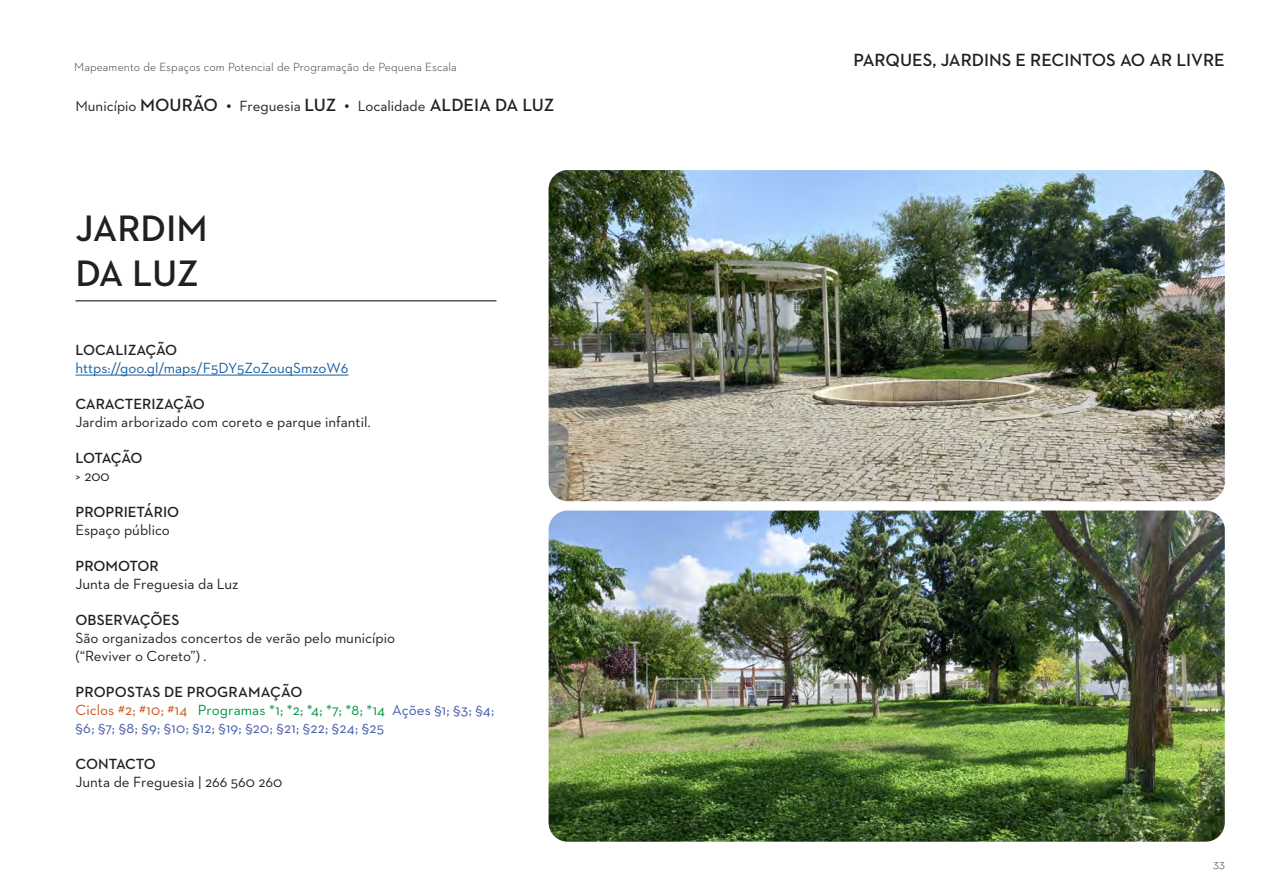
<style>
.page{position:relative;width:1263px;height:893px;background:#fff}
.page>*{position:absolute;margin:0;border:0;box-sizing:border-box;transform-origin:0 0}
.t1{font:600 37.5px/45px "Neutraface 2 Text";letter-spacing:-.005em;color:#231f20}
.t2{font:600 18px "Neutraface 2 Text";color:#231f20}
.t3{font:15px/18px "Neutraface 2 Text";color:#231f20}
.t4{font:15px/18px "Neutraface 2 Text";letter-spacing:.005em;color:#4259a7}
.t5{font:600 15px "Neutraface 2 Text";letter-spacing:-.005em;color:#231f20}
.t6{font:15px "Neutraface 2 Text";color:#175d9e}
.t7{font:600 15px "Neutraface 2 Text";letter-spacing:-.05em;color:#231f20}
.t8{font:300 12px "Neutraface 2 Text";letter-spacing:.01em;color:#231f20}
.s1{font-weight:600;font-size:18px}
.s2{font-weight:600;color:#231f20}
.s3{color:#ca5419}
.s4{color:#059341}
</style>
<div class="page">
<hr style="left:75px;top:301px;width:421px;height:1px;background:#000">
<hr style="left:75px;top:375px;width:273px;height:1px;background:#175d9e">
<img style="left:549px;top:170px;width:676px;height:331px">
<img style="left:549px;top:511px;width:676px;height:331px">
<p class="t8" style="left:74px;top:59px;width:384px">Mapeamento de Espaços com Potencial de Programação de Pequena Escala</p>
<p class="t2" style="left:853px;top:49px;width:373px">PARQUES, JARDINS E RECINTOS AO AR LIVRE</p>
<p class="t3" style="left:75px;top:96px;width:480px">Município <span class="s1">MOURÃO •</span> Freguesia <span class="s1">LUZ •</span> Localidade <span class="s1">ALDEIA DA LUZ</span></p>
<h1 class="t1" style="left:75px;top:206px;width:134px">JARDIM<br>DA LUZ</h1>
<p class="t5" style="left:75px;top:340px;width:103px">LOCALIZAÇÃO</p>
<p class="t6" style="left:75px;top:359px;width:274px">https://goo.gl/maps/F5DY5ZoZouqSmzoW6</p>
<p class="t5" style="left:75px;top:394px;width:131px">CARACTERIZAÇÃO</p>
<p class="t3" style="left:75px;top:413px;width:297px">Jardim arborizado com coreto e parque infantil.</p>
<p class="t7" style="left:75px;top:448px;width:69px">LOTAÇÃO</p>
<p class="t3" style="left:75px;top:467px;width:36px">&gt; 200</p>
<p class="t5" style="left:75px;top:502px;width:105px">PROPRIETÁRIO</p>
<p class="t3" style="left:75px;top:521px;width:96px">Espaço público</p>
<p class="t5" style="left:75px;top:556px;width:85px">PROMOTOR</p>
<p class="t3" style="left:75px;top:575px;width:165px">Junta de Freguesia da Luz</p>
<p class="t5" style="left:75px;top:610px;width:105px">OBSERVAÇÕES</p>
<p class="t3" style="left:75px;top:629px;width:321px">São organizados concertos de verão pelo município (“Reviver o Coreto”) .</p>
<p class="t4" style="left:75px;top:683px;width:420px"><span class="s2">PROPOSTAS DE PROGRAMAÇÃO<br></span><span class="s3">Ciclos #2; #10; #14</span> <span class="s4">Programas *1; *2; *4; *7; *8; *14</span> Ações §1; §3; §4; §6; §7; §8; §9; §10; §12; §19; §20; §21; §22; §24; §25</p>
<p class="t5" style="left:75px;top:754px;width:82px">CONTACTO</p>
<p class="t3" style="left:75px;top:773px;width:208px">Junta de Freguesia | 266 560 260</p>
<p class="t8" style="left:1213px;top:857px;width:13px">33</p>
</div>
